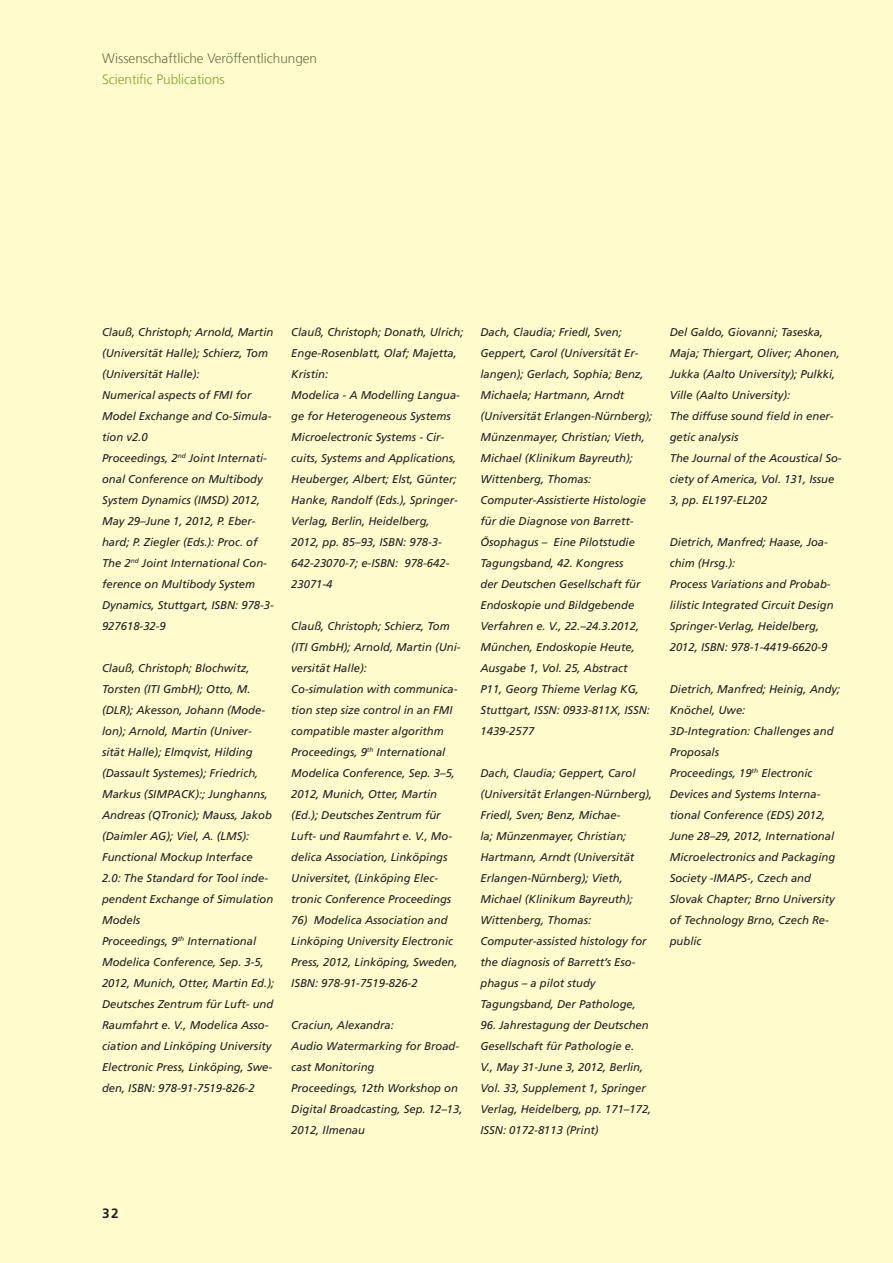
<style>
.page{position:relative;width:893px;height:1263px;background:#fffbcc}
.page>*{position:absolute;margin:0;border:0;box-sizing:border-box;transform-origin:0 0}
._06_Fließtext{font:300 13.5px "Frutiger LT Com";color:#657249}
._06_Fließtext-2{font:300 13.5px "Frutiger LT Com";color:#81a32a}
.t1{font:700 13.5px "Frutiger LT Com";color:#231f20}
._05_Marginalie_Bildu{font:italic 11.25px/21px "Frutiger LT Com";color:#231f20}
</style>
<div class="page">
<p class="_06_Fließtext" style="left:102px;top:50px;width:217px">Wissenschaftliche Veröffentlichungen</p>
<p class="_06_Fließtext-2" style="left:102px;top:71px;width:124px">Scientific Publications</p>
<p class="_05_Marginalie_Bildu" style="left:102px;top:322px;width:173px">Clauß, Christoph; Arnold, Martin (Universität Halle); Schierz, Tom (Universität Halle):</p>
<p class="_05_Marginalie_Bildu" style="left:102px;top:385px;width:171px">Numerical aspects of FMI for<br>Model Exchange and Co-Simula&shy;tion v2.0</p>
<p class="_05_Marginalie_Bildu" style="left:102px;top:448px;width:173px">Proceedings, 2<sup>nd</sup> Joint Internati&shy;onal Conference on Multibody<br>System Dynamics (IMSD) 2012,<br>May 29–June 1, 2012, P. Eber&shy;hard; P. Ziegler (Eds.): Proc. of<br>The 2<sup>nd</sup> Joint International Con&shy;ference on Multibody System<br>Dynamics, Stuttgart, ISBN: 978-3-<br>927618-32-9</p>
<p class="_05_Marginalie_Bildu" style="left:102px;top:658px;width:171px">Clauß, Christoph; Blochwitz,<br>Torsten (ITI GmbH); Otto, M. (DLR); Akesson, Johann (Mode&shy;lon); Arnold, Martin (Univer&shy;sität Halle); Elmqvist, Hilding (Dassault Systemes); Friedrich,<br>Markus (SIMPACK):; Junghanns,<br>Andreas (QTronic); Mauss, Jakob (Daimler AG); Viel, A. (LMS):</p>
<p class="_05_Marginalie_Bildu" style="left:102px;top:847px;width:173px">Functional Mockup Interface<br>2.0: The Standard for Tool inde&shy;pendent Exchange of Simulation<br>Models</p>
<p class="_05_Marginalie_Bildu" style="left:102px;top:931px;width:174px">Proceedings, 9<sup>th</sup> International<br>Modelica Conference, Sep. 3-5,<br>2012, Munich, Otter, Martin Ed.);<br>Deutsches Zentrum für Luft- und<br>Raumfahrt e. V., Modelica Asso&shy;ciation and Linköping University<br>Electronic Press, Linköping, Swe&shy;den, ISBN: 978-91-7519-826-2</p>
<p class="_05_Marginalie_Bildu" style="left:291px;top:322px;width:174px">Clauß, Christoph; Donath, Ulrich;<br>Enge-Rosenblatt, Olaf; Majetta,<br>Kristin:</p>
<p class="_05_Marginalie_Bildu" style="left:291px;top:385px;width:170px">Modelica - A Modelling Langua&shy;ge for Heterogeneous Systems</p>
<p class="_05_Marginalie_Bildu" style="left:291px;top:427px;width:168px">Microelectronic Systems - Cir&shy;cuits, Systems and Applications,<br>Heuberger, Albert; Elst, Günter;<br>Hanke, Randolf (Eds.), Springer-<br>Verlag, Berlin, Heidelberg,<br>2012, pp. 85–93, ISBN: 978-3-<br>642-23070-7; e-ISBN: 978-642-<br>23071-4</p>
<p class="_05_Marginalie_Bildu" style="left:291px;top:616px;width:171px">Clauß, Christoph; Schierz, Tom (ITI GmbH); Arnold, Martin (Uni&shy;versität Halle):</p>
<p class="_05_Marginalie_Bildu" style="left:291px;top:679px;width:168px">Co-simulation with communica&shy;tion step size control in an FMI compatible master algorithm</p>
<p class="_05_Marginalie_Bildu" style="left:291px;top:742px;width:165px">Proceedings, 9<sup>th</sup> International<br>Modelica Conference, Sep. 3–5,<br>2012, Munich, Otter, Martin (Ed.); Deutsches Zentrum für<br>Luft- und Raumfahrt e. V., Mo&shy;delica Association, Linköpings<br>Universitet, (Linköping Elec&shy;tronic Conference Proceedings</p>
<p class="_05_Marginalie_Bildu" style="left:291px;top:910px;width:168px">76) Modelica Association and<br>Linköping University Electronic<br>Press, 2012, Linköping, Sweden,<br>ISBN: 978-91-7519-826-2</p>
<p class="_05_Marginalie_Bildu" style="left:291px;top:1015px;width:104px">Craciun, Alexandra:</p>
<p class="_05_Marginalie_Bildu" style="left:291px;top:1036px;width:169px">Audio Watermarking for Broad&shy;cast Monitoring</p>
<p class="_05_Marginalie_Bildu" style="left:291px;top:1078px;width:173px">Proceedings, 12th Workshop on<br>Digital Broadcasting, Sep. 12–13,<br>2012, Ilmenau</p>
<p class="_05_Marginalie_Bildu" style="left:480px;top:322px;width:173px">Dach, Claudia; Friedl, Sven;<br>Geppert, Carol (Universität Er&shy;langen); Gerlach, Sophia; Benz,<br>Michaela; Hartmann, Arndt (Universität Erlangen-Nürnberg);<br>Münzenmayer, Christian; Vieth,<br>Michael (Klinikum Bayreuth);<br>Wittenberg, Thomas:</p>
<p class="_05_Marginalie_Bildu" style="left:480px;top:490px;width:167px">Computer-Assistierte Histologie für die Diagnose von Barrett-<br>Ösophagus – Eine Pilotstudie</p>
<p class="_05_Marginalie_Bildu" style="left:480px;top:553px;width:171px">Tagungsband, 42. Kongress<br>der Deutschen Gesellschaft für<br>Endoskopie und Bildgebende<br>Verfahren e. V., 22.–24.3.2012,<br>München, Endoskopie Heute,<br>Ausgabe 1, Vol. 25, Abstract<br>P11, Georg Thieme Verlag KG,<br>Stuttgart, ISSN: 0933-811X, ISSN:<br>1439-2577</p>
<p class="_05_Marginalie_Bildu" style="left:480px;top:763px;width:173px">Dach, Claudia; Geppert, Carol (Universität Erlangen-Nürnberg),<br>Friedl, Sven; Benz, Michae-<br>la; Münzenmayer, Christian;<br>Hartmann, Arndt (Universität<br>Erlangen-Nürnberg); Vieth,<br>Michael (Klinikum Bayreuth);<br>Wittenberg, Thomas:</p>
<p class="_05_Marginalie_Bildu" style="left:480px;top:931px;width:168px">Computer-assisted histology for the diagnosis of Barrett’s Eso&shy;phagus – a pilot study</p>
<p class="_05_Marginalie_Bildu" style="left:480px;top:994px;width:157px">Tagungsband, Der Pathologe,</p>
<p class="_05_Marginalie_Bildu" style="left:480px;top:1015px;width:172px">96. Jahrestagung der Deutschen<br>Gesellschaft für Pathologie e.<br>V., May 31-June 3, 2012, Berlin,<br>Vol. 33, Supplement 1, Springer<br>Verlag, Heidelberg, pp. 171–172,<br>ISSN: 0172-8113 (Print)</p>
<p class="_05_Marginalie_Bildu" style="left:670px;top:322px;width:172px">Del Galdo, Giovanni; Taseska,<br>Maja; Thiergart, Oliver; Ahonen,<br>Jukka (Aalto University); Pulkki,<br>Ville (Aalto University):</p>
<p class="_05_Marginalie_Bildu" style="left:670px;top:406px;width:165px">The diffuse sound field in ener&shy;getic analysis</p>
<p class="_05_Marginalie_Bildu" style="left:670px;top:448px;width:173px">The Journal of the Acoustical So&shy;ciety of America, Vol. 131, Issue<br>3, pp. EL197-EL202</p>
<p class="_05_Marginalie_Bildu" style="left:670px;top:532px;width:160px">Dietrich, Manfred; Haase, Joa&shy;chim (Hrsg.):</p>
<p class="_05_Marginalie_Bildu" style="left:670px;top:574px;width:165px">Process Variations and Probab&shy;lilistic Integrated Circuit Design</p>
<p class="_05_Marginalie_Bildu" style="left:670px;top:616px;width:159px">Springer-Verlag, Heidelberg,<br>2012, ISBN: 978-1-4419-6620-9</p>
<p class="_05_Marginalie_Bildu" style="left:670px;top:679px;width:172px">Dietrich, Manfred; Heinig, Andy;<br>Knöchel, Uwe:</p>
<p class="_05_Marginalie_Bildu" style="left:670px;top:721px;width:165px">3D-Integration: Challenges and<br>Proposals</p>
<p class="_05_Marginalie_Bildu" style="left:670px;top:763px;width:167px">Proceedings, 19<sup>th</sup> Electronic<br>Devices and Systems Interna&shy;tional Conference (EDS) 2012,<br>June 28–29, 2012, International<br>Microelectronics and Packaging<br>Society -IMAPS-, Czech and<br>Slovak Chapter; Brno University of Technology Brno, Czech Re&shy;public</p>
<p class="t1" style="left:102px;top:1205px;width:18px">32</p>
</div>
